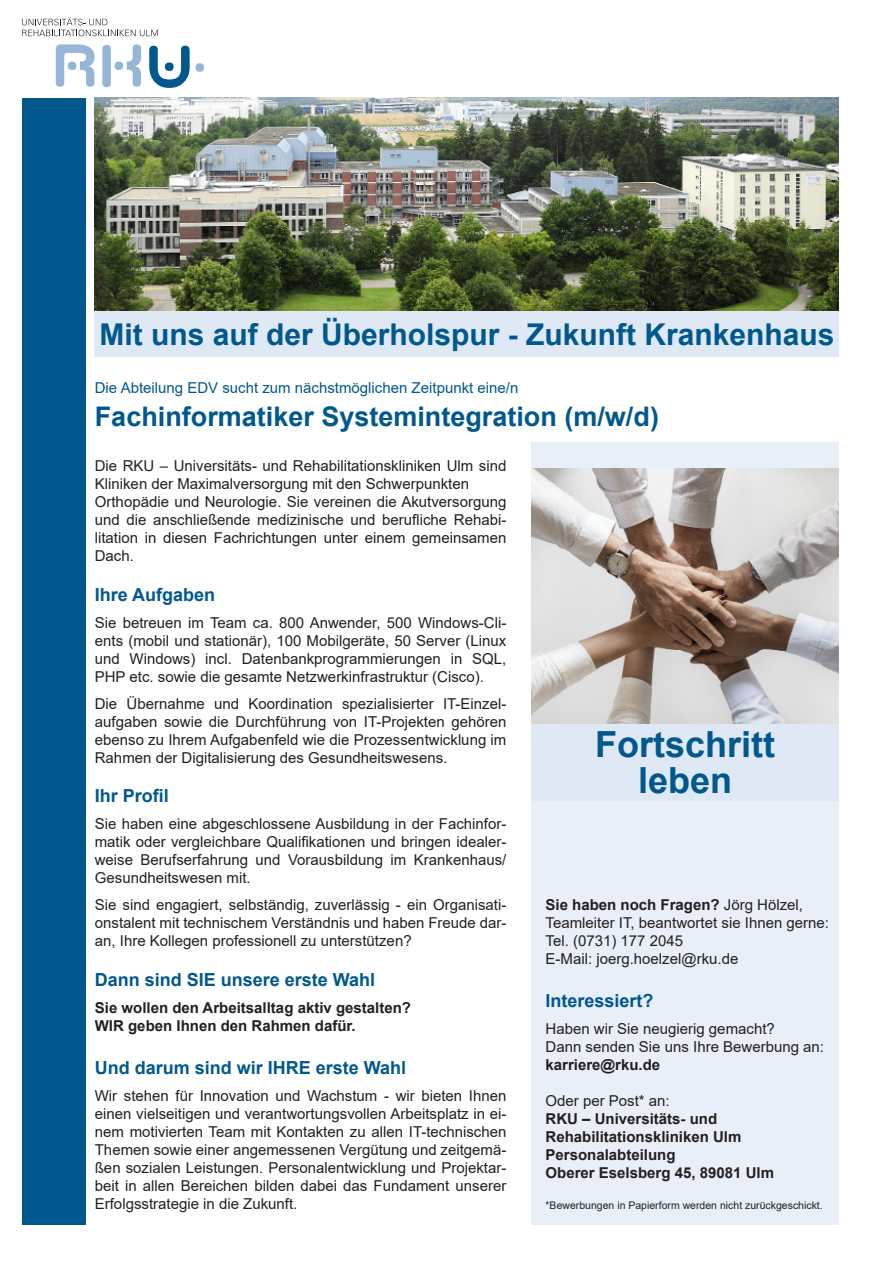
<style>
.page{position:relative;width:893px;height:1263px;background:#fff}
.page>*{position:absolute;margin:0;border:0;box-sizing:border-box;transform-origin:0 0}
.t1{font:700 36px "Arial";color:#00588e}
.t2{font:700 30px "Arial";color:#00588e}
.t3{font:700 27px "Arial";color:#00588e}
.t4{font:700 18px "Arial";color:#00588e}
.t5{font:15px/18px "Arial";color:#231f20;text-align:justify}
.t6{font:700 15px/18px "Arial";color:#231f20}
.t7{font:15px "Arial";color:#00588e}
.t8{font:10.5px "Arial";color:#231f20}
.s1{font-weight:700}
</style>
<div class="page">
<div style="left:531px;top:442px;width:308px;height:783px;background:#e8eff8"></div>
<div style="left:95px;top:310px;width:744px;height:47px;background:#dfe9f5"></div>
<svg style="left:22px;top:17px;width:136px;height:19px"></svg>
<div style="left:115px;top:62px;width:8px;height:8px;background:#97b5d6;border-radius:50%"></div>
<svg style="left:149px;top:46px;width:41px;height:42px"></svg>
<div style="left:165px;top:62px;width:9px;height:9px;background:#00588e;border-radius:50%"></div>
<div style="left:102px;top:45px;width:9px;height:42px;background:#97b5d6;border-radius:4px"></div>
<div style="left:195px;top:63px;width:9px;height:9px;background:#97b5d6;border-radius:50%"></div>
<svg style="left:56px;top:44px;width:39px;height:43px"></svg>
<svg style="left:127px;top:44px;width:14px;height:43px"></svg>
<div style="left:531px;top:724px;width:308px;height:76px;background:#dfe9f5"></div>
<div style="left:22px;top:98px;width:64px;height:1127px;background:#00588e"></div>
<img style="left:531px;top:469px;width:308px;height:255px">
<img style="left:95px;top:98px;width:744px;height:212px">
<p class="t2" style="left:99px;top:313px;width:737px">Mit uns auf der Überholspur - Zukunft Krankenhaus</p>
<p class="t7" style="left:95px;top:378px;width:425px">Die Abteilung EDV sucht zum nächstmöglichen Zeitpunkt eine/n</p>
<p class="t3" style="left:95px;top:397px;width:566px">Fachinformatiker Systemintegration (m/w/d)</p>
<p class="t5" style="left:95px;top:456px;width:413px">Die RKU – Universitäts- und Rehabilitationskliniken Ulm sind<br>Kliniken der Maximalversorgung mit den Schwerpunkten</p>
<p class="t5" style="left:95px;top:492px;width:413px">Orthopädie und Neurologie. Sie vereinen die Akutversorgung und die anschließende medizinische und berufliche Rehabi&shy;litation in diesen Fachrichtungen unter einem gemeinsamen Dach.</p>
<p class="t4" style="left:95px;top:581px;width:122px">Ihre Aufgaben</p>
<p class="t5" style="left:95px;top:613px;width:413px">Sie betreuen im Team ca. 800 Anwender, 500 Windows-Cli&shy;ents (mobil und stationär), 100 Mobilgeräte, 50 Server (Linux und Windows) incl. Datenbankprogrammierungen in SQL, PHP etc. sowie die gesamte Netzwerkinfrastruktur (Cisco).</p>
<p class="t5" style="left:95px;top:694px;width:413px">Die Übernahme und Koordination spezialisierter IT-Einzel&shy;aufgaben sowie die Durchführung von IT-Projekten gehören ebenso zu Ihrem Aufgabenfeld wie die Prozessentwicklung im Rahmen der Digitalisierung des Gesundheitswesens.</p>
<p class="t4" style="left:95px;top:783px;width:76px">Ihr Profil</p>
<p class="t5" style="left:95px;top:815px;width:413px">Sie haben eine abgeschlossene Ausbildung in der Fachinfor&shy;matik oder vergleichbare Qualifikationen und bringen idealer&shy;weise Berufserfahrung und Vorausbildung im Krankenhaus/ Gesundheitswesen mit.</p>
<p class="t5" style="left:95px;top:896px;width:413px">Sie sind engagiert, selbständig, zuverlässig - ein Organisati&shy;onstalent mit technischem Verständnis und haben Freude dar&shy;an, Ihre Kollegen professionell zu unterstützen?</p>
<p class="t4" style="left:95px;top:967px;width:282px">Dann sind SIE unsere erste Wahl</p>
<p class="t6" style="left:95px;top:999px;width:318px">Sie wollen den Arbeitsalltag aktiv gestalten?</p>
<p class="t6" style="left:95px;top:1017px;width:262px">WIR geben Ihnen den Rahmen dafür.</p>
<p class="t4" style="left:95px;top:1055px;width:313px">Und darum sind wir IHRE erste Wahl</p>
<p class="t5" style="left:95px;top:1086px;width:413px">Wir stehen für Innovation und Wachstum - wir bieten Ihnen einen vielseitigen und verantwortungsvollen Arbeitsplatz in ei&shy;nem motivierten Team mit Kontakten zu allen IT-technischen Themen sowie einer angemessenen Vergütung und zeitgemä&shy;ßen sozialen Leistungen. Personalentwicklung und Projektar&shy;beit in allen Bereichen bilden dabei das Fundament unserer Erfolgsstrategie in die Zukunft.</p>
<p class="t1" style="left:595px;top:719px;width:182px">Fortschritt</p>
<p class="t1" style="left:638px;top:755px;width:96px">leben</p>
<p class="t5" style="left:546px;top:896px;width:285px;text-align:left"><span class="s1">Sie haben noch Fragen?</span> Jörg Hölzel,<br>Teamleiter IT, beantwortet sie Ihnen gerne:<br>Tel. (0731) 177 2045</p>
<p class="t5" style="left:546px;top:950px;width:194px">E-Mail: joerg.hoelzel@rku.de</p>
<p class="t4" style="left:546px;top:988px;width:110px">Interessiert?</p>
<p class="t5" style="left:546px;top:1020px;width:231px">Haben wir Sie neugierig gemacht?</p>
<p class="t5" style="left:546px;top:1038px;width:280px">Dann senden Sie uns Ihre Bewerbung an: <span class="s1">karriere@rku.de</span></p>
<p class="t5" style="left:546px;top:1092px;width:126px">Oder per Post* an:</p>
<p class="t6" style="left:546px;top:1110px;width:197px">RKU – Universitäts- und<br>Rehabilitationskliniken Ulm</p>
<p class="t6" style="left:546px;top:1146px;width:132px">Personalabteilung</p>
<p class="t6" style="left:546px;top:1164px;width:230px">Oberer Eselsberg 45, 89081 Ulm</p>
<p class="t8" style="left:546px;top:1198px;width:279px">*Bewerbungen in Papierform werden nicht zurückgeschickt.</p>
</div>
